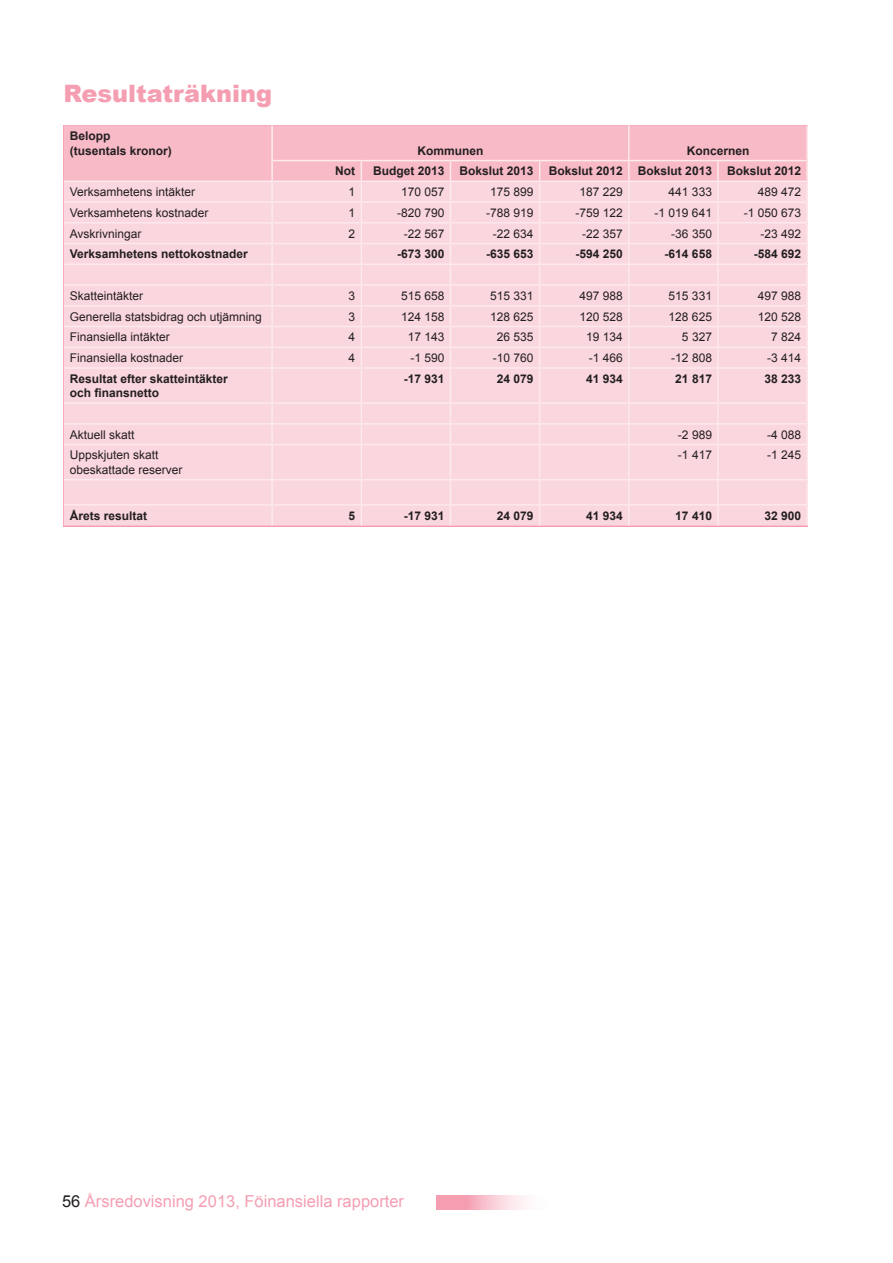
<style>
.page{position:relative;width:893px;height:1263px;background:#fff}
.page>*{position:absolute;margin:0;border:0;box-sizing:border-box;transform-origin:0 0}
.t1{font:900 24px "Arial";color:#f59eb2}
.t2{font:16.5px "Arial";color:#f59eb2}
.t3{font:12px/14.4px "Arial";color:#231f20}
.t4{font:700 12px/14.4px "Arial";color:#231f20}
.s1{color:#231f20}
</style>
<div class="page">
<div style="left:64px;top:369px;width:742px;height:156px;background:#fad6de"></div>
<svg style="left:64px;top:125px;width:744px;height:242px;background:#f9d1d9"></svg>
<hr style="left:64px;top:367px;width:208px;height:2px;background:#fdeaed">
<hr style="left:272px;top:367px;width:89px;height:2px;background:#fdeaed">
<hr style="left:271px;top:369px;width:2px;height:33px;background:#fdeaed">
<hr style="left:361px;top:367px;width:89px;height:2px;background:#fdeaed">
<hr style="left:361px;top:369px;width:1px;height:33px;background:#fdeaed">
<hr style="left:450px;top:367px;width:90px;height:2px;background:#fdeaed">
<hr style="left:450px;top:369px;width:1px;height:33px;background:#fdeaed">
<hr style="left:540px;top:367px;width:89px;height:2px;background:#fdeaed">
<hr style="left:539px;top:369px;width:1px;height:33px;background:#fdeaed">
<hr style="left:629px;top:367px;width:89px;height:2px;background:#fdeaed">
<hr style="left:628px;top:369px;width:2px;height:33px;background:#fdeaed">
<hr style="left:718px;top:367px;width:90px;height:2px;background:#fdeaed">
<hr style="left:717px;top:369px;width:2px;height:33px;background:#fdeaed">
<hr style="left:806px;top:369px;width:2px;height:33px;background:#fdeaed">
<hr style="left:64px;top:402px;width:208px;height:2px;background:#fdeaed">
<hr style="left:272px;top:402px;width:89px;height:2px;background:#fdeaed">
<hr style="left:361px;top:402px;width:89px;height:2px;background:#fdeaed">
<hr style="left:450px;top:402px;width:90px;height:2px;background:#fdeaed">
<hr style="left:540px;top:402px;width:89px;height:2px;background:#fdeaed">
<hr style="left:629px;top:402px;width:89px;height:2px;background:#fdeaed">
<hr style="left:718px;top:402px;width:90px;height:2px;background:#fdeaed">
<hr style="left:64px;top:423px;width:208px;height:2px;background:#fdeaed">
<hr style="left:272px;top:423px;width:89px;height:2px;background:#fdeaed">
<svg style="left:271px;top:404px;width:2px;height:40px"></svg>
<hr style="left:361px;top:423px;width:89px;height:2px;background:#fdeaed">
<svg style="left:361px;top:404px;width:1px;height:40px"></svg>
<hr style="left:450px;top:423px;width:90px;height:2px;background:#fdeaed">
<svg style="left:450px;top:404px;width:1px;height:40px"></svg>
<hr style="left:540px;top:423px;width:89px;height:2px;background:#fdeaed">
<svg style="left:539px;top:404px;width:1px;height:40px"></svg>
<hr style="left:629px;top:423px;width:89px;height:2px;background:#fdeaed">
<svg style="left:628px;top:404px;width:2px;height:40px"></svg>
<hr style="left:718px;top:423px;width:90px;height:2px;background:#fdeaed">
<svg style="left:717px;top:404px;width:2px;height:40px"></svg>
<svg style="left:806px;top:404px;width:2px;height:40px"></svg>
<hr style="left:64px;top:444px;width:208px;height:1px;background:#fdeaed">
<hr style="left:272px;top:444px;width:89px;height:1px;background:#fdeaed">
<hr style="left:271px;top:445px;width:2px;height:34px;background:#fdeaed">
<hr style="left:361px;top:444px;width:89px;height:1px;background:#fdeaed">
<hr style="left:361px;top:445px;width:1px;height:34px;background:#fdeaed">
<hr style="left:450px;top:444px;width:90px;height:1px;background:#fdeaed">
<hr style="left:450px;top:445px;width:1px;height:34px;background:#fdeaed">
<hr style="left:540px;top:444px;width:89px;height:1px;background:#fdeaed">
<hr style="left:539px;top:445px;width:1px;height:34px;background:#fdeaed">
<hr style="left:629px;top:444px;width:89px;height:1px;background:#fdeaed">
<hr style="left:628px;top:445px;width:2px;height:34px;background:#fdeaed">
<hr style="left:718px;top:444px;width:90px;height:1px;background:#fdeaed">
<hr style="left:717px;top:445px;width:2px;height:34px;background:#fdeaed">
<hr style="left:806px;top:445px;width:2px;height:34px;background:#fdeaed">
<hr style="left:64px;top:479px;width:208px;height:1px;background:#fdeaed">
<hr style="left:272px;top:479px;width:89px;height:1px;background:#fdeaed">
<hr style="left:271px;top:480px;width:2px;height:24px;background:#fdeaed">
<hr style="left:361px;top:479px;width:89px;height:1px;background:#fdeaed">
<hr style="left:450px;top:479px;width:90px;height:1px;background:#fdeaed">
<hr style="left:540px;top:479px;width:89px;height:1px;background:#fdeaed">
<hr style="left:629px;top:479px;width:89px;height:1px;background:#fdeaed">
<hr style="left:628px;top:480px;width:2px;height:24px;background:#fdeaed">
<hr style="left:718px;top:479px;width:90px;height:1px;background:#fdeaed">
<hr style="left:717px;top:480px;width:2px;height:24px;background:#fdeaed">
<hr style="left:806px;top:480px;width:2px;height:24px;background:#fdeaed">
<hr style="left:64px;top:504px;width:208px;height:2px;background:#fdeaed">
<hr style="left:272px;top:504px;width:89px;height:2px;background:#fdeaed">
<hr style="left:271px;top:506px;width:2px;height:20px;background:#fdeaed">
<hr style="left:361px;top:504px;width:89px;height:2px;background:#fdeaed">
<svg style="left:361px;top:480px;width:1px;height:46px"></svg>
<hr style="left:450px;top:504px;width:90px;height:2px;background:#fdeaed">
<svg style="left:450px;top:480px;width:1px;height:46px"></svg>
<hr style="left:540px;top:504px;width:89px;height:2px;background:#fdeaed">
<svg style="left:539px;top:480px;width:1px;height:46px"></svg>
<hr style="left:629px;top:504px;width:89px;height:2px;background:#fdeaed">
<hr style="left:628px;top:506px;width:2px;height:20px;background:#fdeaed">
<hr style="left:718px;top:504px;width:90px;height:2px;background:#fdeaed">
<hr style="left:717px;top:506px;width:2px;height:20px;background:#fdeaed">
<hr style="left:806px;top:506px;width:2px;height:20px;background:#fdeaed">
<svg style="left:436px;top:1195px;width:89px;height:15px"></svg>
<p class="t1" style="left:64px;top:76px;width:210px">Resultaträkning</p>
<p class="t4" style="left:70px;top:129px;width:42px">Belopp</p>
<p class="t4" style="left:70px;top:144px;width:104px">(tusentals kronor)</p>
<p class="t4" style="left:417px;top:144px;width:67px">Kommunen</p>
<p class="t4" style="left:687px;top:144px;width:64px">Koncernen</p>
<p class="t4" style="left:335px;top:164px;width:21px">Not</p>
<p class="t4" style="left:373px;top:164px;width:73px">Budget 2013</p>
<p class="t4" style="left:460px;top:164px;width:76px">Bokslut 2013</p>
<p class="t4" style="left:549px;top:164px;width:76px">Bokslut 2012</p>
<p class="t4" style="left:638px;top:164px;width:76px">Bokslut 2013</p>
<p class="t4" style="left:727px;top:164px;width:76px">Bokslut 2012</p>
<p class="t3" style="left:70px;top:185px;width:127px">Verksamhetens intäkter</p>
<p class="t3" style="left:349px;top:185px;width:8px">1</p>
<p class="t3" style="left:401px;top:185px;width:45px">170 057</p>
<p class="t3" style="left:490px;top:185px;width:45px">175 899</p>
<p class="t3" style="left:579px;top:185px;width:45px">187 229</p>
<p class="t3" style="left:669px;top:185px;width:45px">441 333</p>
<p class="t3" style="left:758px;top:185px;width:45px">489 472</p>
<p class="t3" style="left:70px;top:205px;width:140px">Verksamhetens kostnader</p>
<p class="t3" style="left:349px;top:205px;width:8px">1</p>
<p class="t3" style="left:397px;top:205px;width:49px">-820 790</p>
<p class="t3" style="left:486px;top:205px;width:49px">-788 919</p>
<p class="t3" style="left:575px;top:205px;width:49px">-759 122</p>
<p class="t3" style="left:655px;top:205px;width:59px">-1 019 641</p>
<p class="t3" style="left:744px;top:205px;width:59px">-1 050 673</p>
<p class="t3" style="left:70px;top:226px;width:73px">Avskrivningar</p>
<p class="t3" style="left:349px;top:226px;width:8px">2</p>
<p class="t3" style="left:404px;top:226px;width:42px">-22 567</p>
<p class="t3" style="left:493px;top:226px;width:42px">-22 634</p>
<p class="t3" style="left:582px;top:226px;width:42px">-22 357</p>
<p class="t3" style="left:671px;top:226px;width:42px">-36 350</p>
<p class="t3" style="left:760px;top:226px;width:42px">-23 492</p>
<p class="t4" style="left:70px;top:247px;width:180px">Verksamhetens nettokostnader</p>
<p class="t4" style="left:397px;top:247px;width:49px">-673 300</p>
<p class="t4" style="left:486px;top:247px;width:49px">-635 653</p>
<p class="t4" style="left:575px;top:247px;width:49px">-594 250</p>
<p class="t4" style="left:665px;top:247px;width:49px">-614 658</p>
<p class="t4" style="left:754px;top:247px;width:49px">-584 692</p>
<p class="t3" style="left:70px;top:288px;width:75px">Skatteintäkter</p>
<p class="t3" style="left:349px;top:288px;width:8px">3</p>
<p class="t3" style="left:401px;top:288px;width:45px">515 658</p>
<p class="t3" style="left:490px;top:288px;width:45px">515 331</p>
<p class="t3" style="left:579px;top:288px;width:45px">497 988</p>
<p class="t3" style="left:669px;top:288px;width:45px">515 331</p>
<p class="t3" style="left:758px;top:288px;width:45px">497 988</p>
<p class="t3" style="left:70px;top:309px;width:194px">Generella statsbidrag och utjämning</p>
<p class="t3" style="left:349px;top:309px;width:8px">3</p>
<p class="t3" style="left:401px;top:309px;width:45px">124 158</p>
<p class="t3" style="left:490px;top:309px;width:45px">128 625</p>
<p class="t3" style="left:579px;top:309px;width:45px">120 528</p>
<p class="t3" style="left:669px;top:309px;width:45px">128 625</p>
<p class="t3" style="left:758px;top:309px;width:45px">120 528</p>
<p class="t3" style="left:70px;top:330px;width:102px">Finansiella intäkter</p>
<p class="t3" style="left:349px;top:330px;width:8px">4</p>
<p class="t3" style="left:408px;top:330px;width:38px">17 143</p>
<p class="t3" style="left:497px;top:330px;width:38px">26 535</p>
<p class="t3" style="left:586px;top:330px;width:38px">19 134</p>
<p class="t3" style="left:682px;top:330px;width:32px">5 327</p>
<p class="t3" style="left:771px;top:330px;width:32px">7 824</p>
<p class="t3" style="left:70px;top:351px;width:115px">Finansiella kostnader</p>
<p class="t3" style="left:349px;top:351px;width:8px">4</p>
<p class="t3" style="left:410px;top:351px;width:36px">-1 590</p>
<p class="t3" style="left:493px;top:351px;width:42px">-10 760</p>
<p class="t3" style="left:589px;top:351px;width:36px">-1 466</p>
<p class="t3" style="left:671px;top:351px;width:42px">-12 808</p>
<p class="t3" style="left:767px;top:351px;width:36px">-3 414</p>
<p class="t4" style="left:70px;top:372px;width:160px">Resultat efter skatteintäkter och finansnetto</p>
<p class="t4" style="left:404px;top:372px;width:42px">-17 931</p>
<p class="t4" style="left:497px;top:372px;width:38px">24 079</p>
<p class="t4" style="left:586px;top:372px;width:38px">41 934</p>
<p class="t4" style="left:675px;top:372px;width:38px">21 817</p>
<p class="t4" style="left:764px;top:372px;width:38px">38 233</p>
<p class="t3" style="left:70px;top:427px;width:66px">Aktuell skatt</p>
<p class="t3" style="left:678px;top:427px;width:36px">-2 989</p>
<p class="t3" style="left:767px;top:427px;width:36px">-4 088</p>
<p class="t3" style="left:70px;top:448px;width:114px">Uppskjuten skatt obeskattade reserver</p>
<p class="t3" style="left:678px;top:448px;width:36px">-1 417</p>
<p class="t3" style="left:767px;top:448px;width:36px">-1 245</p>
<p class="t4" style="left:70px;top:508px;width:79px">Årets resultat</p>
<p class="t4" style="left:349px;top:508px;width:8px">5</p>
<p class="t4" style="left:404px;top:508px;width:42px">-17 931</p>
<p class="t4" style="left:497px;top:508px;width:38px">24 079</p>
<p class="t4" style="left:586px;top:508px;width:38px">41 934</p>
<p class="t4" style="left:675px;top:508px;width:38px">17 410</p>
<p class="t4" style="left:764px;top:508px;width:38px">32 900</p>
<p class="t2" style="left:62px;top:1190px;width:344px"><span class="s1">56</span> Årsredovisning 2013, Föinansiella rapporter</p>
</div>
